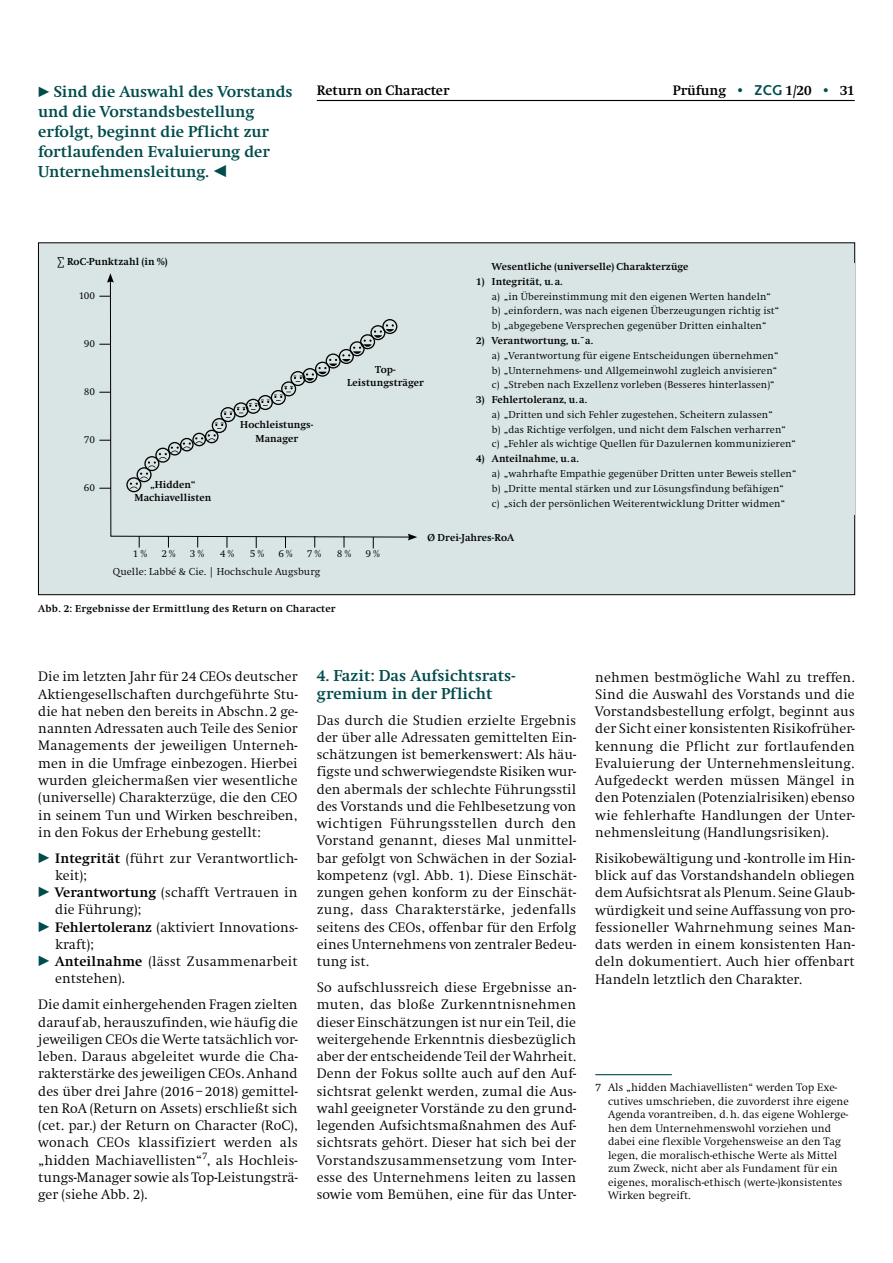
<style>
.page{position:relative;width:893px;height:1263px;background:#fff}
.page>*{position:absolute;margin:0;border:0;box-sizing:border-box;transform-origin:0 0}
.t1{font:700 16.5px/19.8px "Swift";color:#004c4c}
.t2{font:300 14.25px/17.2px "Swift";letter-spacing:.005em;color:#000;text-align:justify}
.t3{font:700 14.25px "Swift";color:#000}
.t4{font:300 11.25px/13.5px "Swift";letter-spacing:.005em;color:#000}
.t5{font:300 10.5px/14.7px "Swift";letter-spacing:.01em;color:#000}
.t6{font:700 10.5px/13.5px "Swift";letter-spacing:.01em;color:#000;text-align:center}
.t7{font:700 10.5px "Swift";letter-spacing:.03em;color:#000}
.s1{font-family:"Mathematical Pi Six";font-weight:400;font-size:14.25px}
.s2{color:#004c4c}
.s3{font-family:"Syntax";color:#004c4c}
.s4{font-family:"Mathematical Pi Six";font-weight:400;color:#004c4c}
.s5{font-weight:700}
</style>
<div class="page">
<hr style="left:317px;top:100px;width:538px;height:1px;background:#000">
<hr style="left:595px;top:1074px;width:77px;height:1px;background:#004c4c">
<div style="left:38px;top:243px;width:817px;height:352px;background:#d9e4e4"></div>
<svg style="left:110px;top:283px;width:299px;height:255px"></svg>
<svg style="left:107px;top:273px;width:7px;height:10px"></svg>
<svg style="left:408px;top:534px;width:9px;height:6px"></svg>
<svg style="left:99px;top:296px;width:12px;height:1px"></svg>
<svg style="left:99px;top:344px;width:12px;height:1px"></svg>
<svg style="left:99px;top:392px;width:12px;height:1px"></svg>
<svg style="left:99px;top:440px;width:12px;height:1px"></svg>
<svg style="left:99px;top:488px;width:12px;height:1px"></svg>
<svg style="left:256px;top:536px;width:1px;height:12px"></svg>
<svg style="left:227px;top:536px;width:1px;height:12px"></svg>
<div style="left:126px;top:477px;width:15px;height:15px;border:1px solid #000;border-radius:50%"></div>
<svg style="left:130px;top:324px;width:279px;height:192px"></svg>
<div style="left:382px;top:319px;width:15px;height:15px;border:1px solid #000;border-radius:50%"></div>
<p class="t1" style="left:38px;top:82px;width:256px"><span class="s1">c</span> Sind die Auswahl des Vorstands</p>
<p class="t3" style="left:317px;top:82px;width:134px">Return on Character</p>
<p class="t3" style="left:673px;top:82px;width:183px">Prüfung <span class="s2">•</span> <span class="s3">ZCG</span> 1/20 <span class="s2">•</span> 31</p>
<p class="t1" style="left:38px;top:102px;width:233px">und die Vorstandsbestellung erfolgt, beginnt die Pflicht zur fortlaufenden Evaluierung der<br>Unternehmensleitung.</p>
<p class="t6" style="left:58px;top:255px;width:111px">∑ RoC-Punktzahl (in %)</p>
<p class="t5" style="left:79px;top:289px;width:18px">100</p>
<p class="t5" style="left:84px;top:337px;width:13px">90</p>
<p class="t5" style="left:84px;top:385px;width:13px">80</p>
<p class="t5" style="left:84px;top:433px;width:13px">70</p>
<p class="t5" style="left:84px;top:481px;width:13px">60</p>
<p class="t6" style="left:135px;top:477px;width:78px">„Hidden“<br>Machiavellisten</p>
<p class="t6" style="left:240px;top:418px;width:75px">Hochleistungs-<br>Manager</p>
<p class="t6" style="left:347px;top:363px;width:78px">Top-<br>Leistungsträger</p>
<p class="t6" style="left:492px;top:260px;width:198px">Wesentliche (universelle) Charakterzüge</p>
<p class="t6" style="left:476px;top:275px;width:88px">1) Integrität, u. a.</p>
<p class="t5" style="left:492px;top:289px;width:289px">a) „in Übereinstimmung mit den eigenen Werten handeln“ b) „einfordern, was nach eigenen Überzeugungen richtig ist“ b) „abgegebene Versprechen gegenüber Dritten einhalten“</p>
<p class="t6" style="left:476px;top:334px;width:119px">2) Verantwortung, u.˘a.</p>
<p class="t5" style="left:492px;top:348px;width:288px;text-align:justify">a) „Verantwortung für eigene Entscheidungen übernehmen“ b) „Unternehmens- und Allgemeinwohl zugleich anvisieren“ c) „Streben nach Exzellenz vorleben (Besseres hinterlassen)“</p>
<p class="t6" style="left:476px;top:393px;width:113px">3) Fehlertoleranz, u. a.</p>
<p class="t5" style="left:492px;top:407px;width:306px">a) „Dritten und sich Fehler zugestehen, Scheitern zulassen“<br>b) „das Richtige verfolgen, und nicht dem Falschen verharren“ c) „Fehler als wichtige Quellen für Dazulernen kommunizieren“</p>
<p class="t6" style="left:476px;top:452px;width:104px">4) Anteilnahme, u. a.</p>
<p class="t5" style="left:492px;top:466px;width:306px">a) „wahrhafte Empathie gegenüber Dritten unter Beweis stellen“ b) „Dritte mental stärken und zur Lösungsfindung befähigen“<br>c) „sich der persönlichen Weiterentwicklung Dritter widmen“</p>
<p class="t6" style="left:427px;top:531px;width:88px">Ø Drei-Jahres-RoA</p>
<p class="t5" style="left:133px;top:546px;width:16px">1%</p>
<p class="t5" style="left:161px;top:546px;width:16px">2%</p>
<p class="t5" style="left:190px;top:546px;width:16px">3%</p>
<p class="t5" style="left:220px;top:546px;width:16px">4%</p>
<p class="t5" style="left:250px;top:546px;width:16px">5%</p>
<p class="t5" style="left:278px;top:546px;width:16px">6%</p>
<p class="t5" style="left:307px;top:546px;width:16px">7%</p>
<p class="t5" style="left:337px;top:546px;width:16px">8%</p>
<p class="t5" style="left:365px;top:546px;width:16px">9%</p>
<p class="t5" style="left:113px;top:564px;width:209px">Quelle: Labbé &amp; Cie. | Hochschule Augsburg</p>
<p class="t7" style="left:38px;top:603px;width:299px">Abb. 2: Ergebnisse der Ermittlung des Return on Character</p>
<p class="t2" style="left:38px;top:668px;width:261px">Die im letzten Jahr für 24 CEOs deutscher Aktiengesellschaften durchgeführte Stu&shy;die hat neben den bereits in Abschn.2 ge&shy;nannten Adressaten auch Teile des Senior Managements der jeweiligen Unterneh&shy;men in die Umfrage einbezogen. Hierbei wurden gleichermaßen vier wesentliche (universelle) Charakterzüge, die den CEO in seinem Tun und Wirken beschreiben, in den Fokus der Erhebung gestellt:</p>
<p class="t2" style="left:38px;top:850px;width:261px"><span class="s4">C</span> <span class="s5">Integrität</span> (führt zur Verantwortlich-</p>
<p class="t2" style="left:55px;top:867px;width:33px">keit);</p>
<p class="t2" style="left:38px;top:884px;width:261px"><span class="s4">C</span> <span class="s5">Verantwortung</span> (schafft Vertrauen in</p>
<p class="t2" style="left:55px;top:901px;width:88px">die Führung);</p>
<p class="t2" style="left:38px;top:919px;width:261px"><span class="s4">C</span> <span class="s5">Fehlertoleranz</span> (aktiviert Innovations-</p>
<p class="t2" style="left:55px;top:936px;width:40px">kraft);</p>
<p class="t2" style="left:38px;top:953px;width:261px"><span class="s4">C</span> <span class="s5">Anteilnahme</span> (lässt Zusammenarbeit</p>
<p class="t2" style="left:55px;top:970px;width:71px">entstehen).</p>
<p class="t2" style="left:38px;top:996px;width:261px">Die damit einhergehenden Fragen zielten darauf ab, herauszufinden, wie häufig die jeweiligen CEOs die Werte tatsächlich vor&shy;leben. Daraus abgeleitet wurde die Cha&shy;rakterstärke des jeweiligen CEOs. Anhand des über drei Jahre (2016–2018) gemittel&shy;ten RoA (Return on Assets) erschließt sich (cet. par.) der Return on Character (RoC), wonach CEOs klassifiziert werden als „hidden Machiavellisten“<sup>7</sup>, als Hochleis&shy;tungs-Manager sowie als Top-Leistungsträ&shy;ger (siehe Abb. 2).</p>
<p class="t1" style="left:317px;top:668px;width:200px;line-height:17.2px">4. Fazit: Das Aufsichtsrats&shy;gremium in der Pflicht</p>
<p class="t2" style="left:317px;top:711px;width:261px">Das durch die Studien erzielte Ergebnis der über alle Adressaten gemittelten Ein&shy;schätzungen ist bemerkenswert: Als häu&shy;figste und schwerwiegendste Risiken wur&shy;den abermals der schlechte Führungsstil des Vorstands und die Fehlbesetzung von wichtigen Führungsstellen durch den Vorstand genannt, dieses Mal unmittel&shy;bar gefolgt von Schwächen in der Sozial&shy;kompetenz (vgl. Abb. 1). Diese Einschät&shy;zungen gehen konform zu der Einschät&shy;zung, dass Charakterstärke, jedenfalls seitens des CEOs, offenbar für den Erfolg eines Unternehmens von zentraler Bedeu&shy;tung ist.</p>
<p class="t2" style="left:317px;top:979px;width:261px">So aufschlussreich diese Ergebnisse an&shy;muten, das bloße Zurkenntnisnehmen dieser Einschätzungen ist nur ein Teil, die weitergehende Erkenntnis diesbezüglich aber der entscheidende Teil der Wahrheit.<br>Denn der Fokus sollte auch auf den Auf&shy;sichtsrat gelenkt werden, zumal die Aus&shy;wahl geeigneter Vorstände zu den grund&shy;legenden Aufsichtsmaßnahmen des Auf&shy;sichtsrats gehört. Dieser hat sich bei der Vorstandszusammensetzung vom Inter&shy;esse des Unternehmens leiten zu lassen sowie vom Bemühen, eine für das Unter-</p>
<p class="t2" style="left:595px;top:669px;width:261px">nehmen bestmögliche Wahl zu treffen.<br>Sind die Auswahl des Vorstands und die Vorstandsbestellung erfolgt, beginnt aus der Sicht einer konsistenten Risikofrüher&shy;kennung die Pflicht zur fortlaufenden Evaluierung der Unternehmensleitung.<br>Aufgedeckt werden müssen Mängel in den Potenzialen (Potenzialrisiken) ebenso wie fehlerhafte Handlungen der Unter&shy;nehmensleitung (Handlungsrisiken).</p>
<p class="t2" style="left:595px;top:850px;width:261px">Risikobewältigung und -kontrolle im Hin&shy;blick auf das Vorstandshandeln obliegen dem Aufsichtsrat als Plenum. Seine Glaub&shy;würdigkeit und seine Auffassung von pro&shy;fessioneller Wahrnehmung seines Man&shy;dats werden in einem konsistenten Han&shy;deln dokumentiert. Auch hier offenbart Handeln letztlich den Charakter.</p>
<p class="t4" style="left:608px;top:1081px;width:242px;text-indent:-13px">7 Als „hidden Machiavellisten“ werden Top Exe&shy;cutives umschrieben, die zuvorderst ihre eigene Agenda vorantreiben, d.h. das eigene Wohlerge&shy;hen dem Unternehmenswohl vorziehen und dabei eine flexible Vorgehensweise an den Tag legen, die moralisch-ethische Werte als Mittel zum Zweck, nicht aber als Fundament für ein eigenes, moralisch-ethisch (werte-)konsistentes Wirken begreift.</p>
</div>
